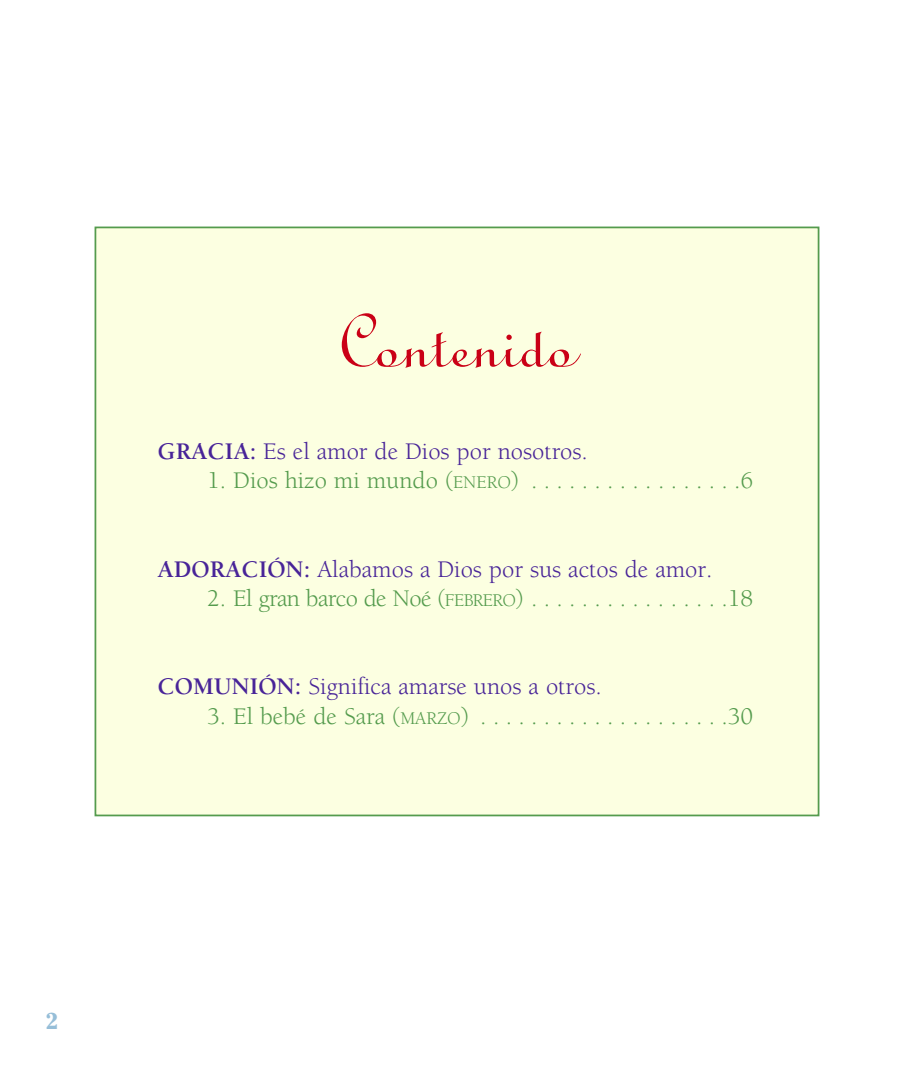
<style>
.page{position:relative;width:914px;height:1071px;background:#fff}
.page>*{position:absolute;margin:0;border:0;box-sizing:border-box;transform-origin:0 0}
.t1{font:84px "Linoscript";color:#ca0016}
.t2{font:24.5px "Berkeley";color:#482498}
.t3{font:24.5px "Berkeley";color:#549b4d}
.t4{font:24.5px "Berkeley";letter-spacing:-.025em;color:#549b4d}
.t5{font:700 22.75px "Cheltenham";color:#96bed8}
.s1{font-weight:700}
.s2{font-size:18.38px}
</style>
<div class="page">
<div style="left:96px;top:228px;width:721px;height:587px;background:#fcffe1"></div>
<h1 class="t1" style="left:340px;top:313px;width:235px">Contenido</h1>
<p class="t2" style="left:158px;top:442px;width:432px"><span class="s1">GRACIA:</span> Es el amor de Dios por nosotros.</p>
<p class="t3" style="left:207px;top:471px;width:547px">1. Dios hizo mi mundo (<span class="s2">ENERO</span>) . . . . . . . . . . . . . . . . .6</p>
<p class="t2" style="left:158px;top:559px;width:556px"><span class="s1">ADORACIÓN:</span> Alabamos a Dios por sus actos de amor.</p>
<p class="t4" style="left:207px;top:589px;width:547px">2. El gran barco de Noé (<span class="s2">FEBRERO</span>) . . . . . . . . . . . . . . . .18</p>
<p class="t2" style="left:158px;top:677px;width:446px"><span class="s1">COMUNIÓN:</span> Significa amarse unos a otros.</p>
<p class="t3" style="left:207px;top:706px;width:547px">3. El bebé de Sara (<span class="s2">MARZO</span>) . . . . . . . . . . . . . . . . . . . .30</p>
<p class="t5" style="left:45px;top:1013px;width:14px">2</p>
</div>
